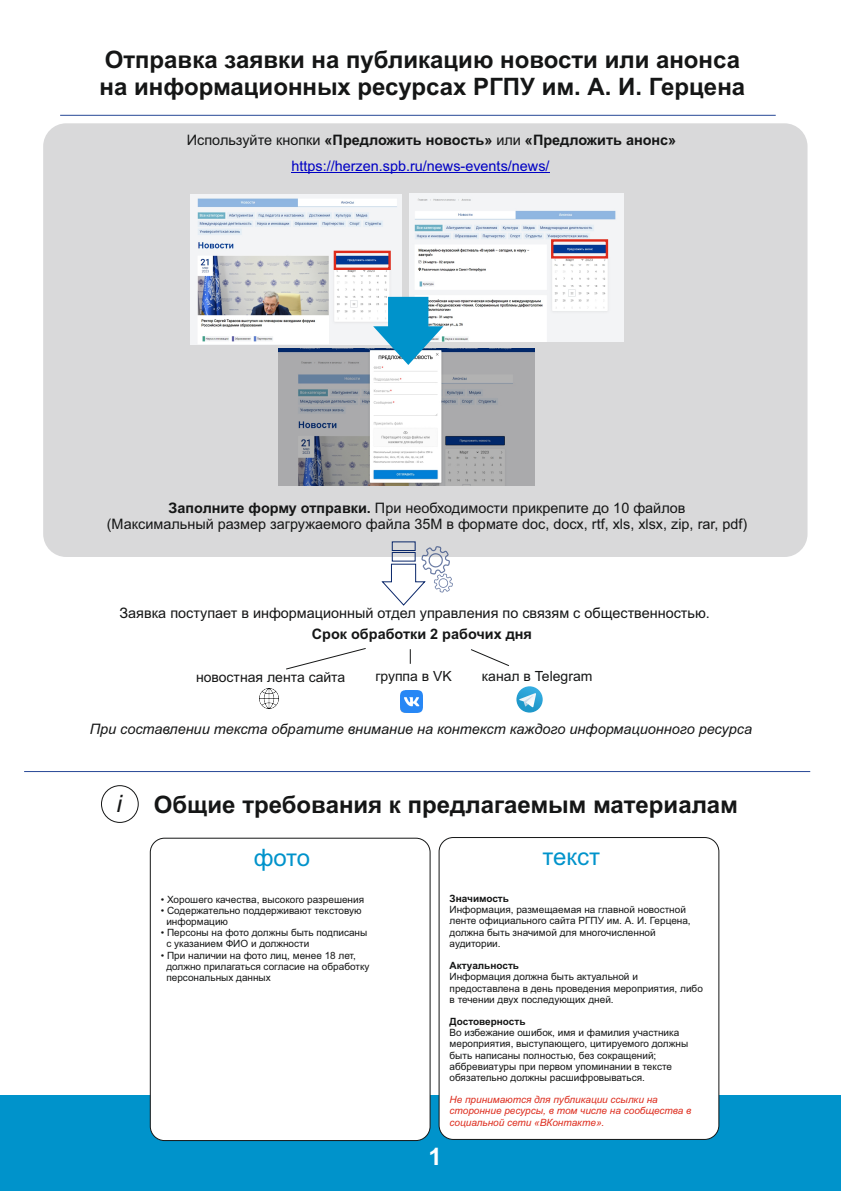
<style>
.page{position:relative;width:842px;height:1191px;background:#fff}
.page>*{position:absolute;margin:0;border:0;box-sizing:border-box;transform-origin:0 0}
.t1{font:700 24px/26.8px "Arial";color:#151616}
.t2{font:24px "Arial";color:#0093cb}
.t3{font:italic 24px "Arial";color:#151616}
.t4{font:700 24px "Arial";color:#fff}
.t5{font:14.4px/16.1px "Arial";color:#151616;text-align:center}
.t6{font:14.4px/25.9px "Arial";color:#0000c4}
.t7{font:italic 14.4px "Arial";color:#151616}
.t8{font:700 14.4px "Arial";color:#151616}
.t9{font:14px "Arial";color:#151616}
.t10{font:10px/11.2px "Arial";color:#151616}
.t11{font:italic 10px/11.2px "Arial";color:#dd2b1c}
.t12{font:700 10px "Arial";color:#151616}
.s1{color:#151616}
.s2{font-weight:700;color:#151616}
.s3{font-weight:700}
</style>
<div class="page">
<div style="left:43px;top:123px;width:764px;height:434px;background:#d9d9da;border-radius:23px"></div>
<div style="left:1px;top:1095px;width:840px;height:96px;background:#0093cb"></div>
<img style="left:190px;top:195px;width:212px;height:150px">
<img style="left:409px;top:194px;width:215px;height:148px">
<div style="left:334px;top:251px;width:57px;height:19px;border:2px solid #dd2b1c"></div>
<hr style="left:291px;top:172px;width:259px;height:1px;background:#0000c4">
<hr style="left:60px;top:115px;width:716px;height:1px;background:#264796">
<img style="left:278px;top:348px;width:257px;height:138px">
<svg style="left:373px;top:297px;width:70px;height:68px"></svg>
<hr style="left:24px;top:771px;width:786px;height:1px;background:#264796">
<div style="left:101px;top:785px;width:38px;height:37px;border:1px solid #151616;border-radius:50%"></div>
<div style="left:150px;top:838px;width:280px;height:302px;background:#fff;border:1px solid #151616;border-radius:14px"></div>
<div style="left:439px;top:837px;width:280px;height:302px;background:#fff;border:1px solid #151616;border-radius:14px"></div>
<div style="left:551px;top:239px;width:57px;height:19px;border:2px solid #dd2b1c"></div>
<img style="left:400px;top:690px;width:23px;height:23px">
<img style="left:516px;top:686px;width:27px;height:26px;border-radius:50%">
<img style="left:259px;top:689px;width:20px;height:19px">
<svg style="left:286px;top:648px;width:80px;height:22px"></svg>
<svg style="left:410px;top:649px;width:1px;height:15px"></svg>
<svg style="left:471px;top:649px;width:38px;height:17px"></svg>
<svg style="left:382px;top:546px;width:71px;height:59px"></svg>
<h1 class="t1" style="left:100px;top:48px;width:647px">Отправка заявки на публикацию новости или анонса на информационных ресурсах РГПУ им. А. И. Герцена</h1>
<h2 class="t6" style="left:291px;top:128px;width:386px;text-indent:-104px"><span class="s1">Используйте кнопки</span> <span class="s2">«Предложить новость»</span> <span class="s1">или</span> <span class="s2">«Предложить анонс» </span>https://herzen.spb.ru/news-events/news/</h2>
<h2 class="t5" style="left:107px;top:501px;width:642px"><span class="s3">Заполните форму отправки.</span> При необходимости прикрепите до 10 файлов<br>(Максимальный размер загружаемого файла 35M в формате doc, docx, rtf, xls, xlsx, zip, rar, pdf)</h2>
<h2 class="t5" style="left:119px;top:606px;width:592px">Заявка поступает в информационный отдел управления по связям с общественностью.</h2>
<h2 class="t8" style="left:312px;top:628px;width:222px">Срок обработки 2 рабочих дня</h2>
<h3 class="t9" style="left:196px;top:672px;width:151px">новостная лента сайта</h3>
<h3 class="t9" style="left:375px;top:671px;width:78px">группа в VK</h3>
<h3 class="t9" style="left:482px;top:670px;width:112px">канал в Telegram</h3>
<h2 class="t7" style="left:90px;top:724px;width:664px">При составлении текста обратите внимание на контекст каждого информационного ресурса</h2>
<h1 class="t3" style="left:117px;top:795px;width:7px">i</h1>
<h1 class="t1" style="left:154px;top:793px;width:586px">Общие требования к предлагаемым материалам</h1>
<h1 class="t2" style="left:254px;top:848px;width:58px">фото</h1>
<p class="t10" style="left:161px;top:894px;width:205px">• Хорошего качества, высокого разрешения</p>
<p class="t10" style="left:166px;top:905px;width:197px;text-indent:-6px">• Содержательно поддерживают текстовую информацию</p>
<p class="t10" style="left:166px;top:928px;width:202px;text-indent:-6px">• Персоны на фото должны быть подписаны с указанием ФИО и должности</p>
<p class="t10" style="left:166px;top:950px;width:205px;text-indent:-6px">• При наличии на фото лиц, менее 18 лет, должно прилагаться согласие на обработку персональных данных</p>
<h1 class="t2" style="left:542px;top:847px;width:59px">текст</h1>
<p class="t12" style="left:450px;top:894px;width:61px">Значимость</p>
<p class="t10" style="left:450px;top:905px;width:243px">Информация, размещаемая на главной новостной ленте официального сайта РГПУ им. А. И. Герцена, должна быть значимой для многочисленной аудитории.</p>
<p class="t12" style="left:450px;top:962px;width:71px">Актуальность</p>
<p class="t10" style="left:450px;top:972px;width:255px">Информация должна быть актуальной и предоставлена в день проведения мероприятия, либо в течении двух последующих дней.</p>
<p class="t12" style="left:450px;top:1017px;width:77px">Достоверность</p>
<p class="t10" style="left:450px;top:1028px;width:240px">Во избежание ошибок, имя и фамилия участника мероприятия, выступающего, цитируемого должны быть написаны полностью, без сокращений; аббревиатуры при первом упоминании в тексте обязательно должны расшифровываться.</p>
<p class="t11" style="left:450px;top:1095px;width:243px">Не принимаются для публикации ссылки на сторонние ресурсы, в том числе на сообщества в социальной сети «ВКонтакте».</p>
<h1 class="t4" style="left:428px;top:1147px;width:15px">1</h1>
</div>
